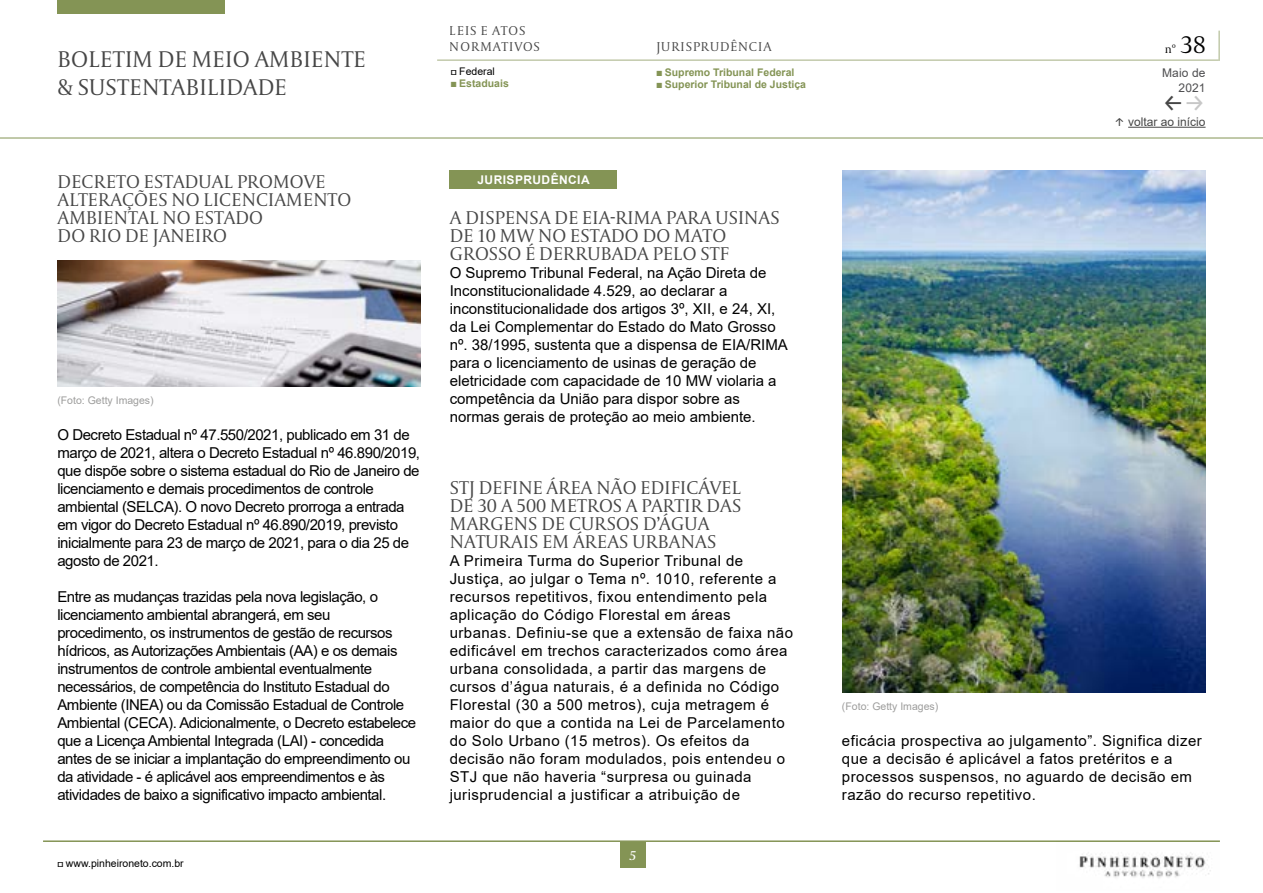
<style>
.page{position:relative;width:1263px;height:893px;background:#fff}
.page>*{position:absolute;margin:0;border:0;box-sizing:border-box;transform-origin:0 0}
.t1{font:300 24px/28.8px "Capitolium 2";letter-spacing:.01em;color:#464646}
.t2{font:24px "Fira Sans";color:#464646}
.t3{font:300 19.5px/18px "Capitolium 2";letter-spacing:.01em;color:#464646}
.t4{font:italic 18px "Capitolium 2";color:#fff}
.t5{font:15px/18px "Arial";letter-spacing:-.03em;color:#000}
.t6{font:15px/18px "Arial";letter-spacing:.03em;color:#000}
.t7{font:15px/18px "Arial";color:#000}
.t8{font:300 13.5px/16.2px "Capitolium 2";letter-spacing:.07em;color:#464646}
.t9{font:12px "Arial";color:#464646}
.t10{font:700 12px "Arial";letter-spacing:.035em;color:#fff}
.t11{font:12px/15px "Arial";letter-spacing:.01em;color:#4e4e50;text-align:right}
.t12{font:300 12px "Capitolium 2";color:#000}
.t13{font:700 10.5px "Arial";color:#849455}
.t14{font:10.5px "Arial";color:#9d9d9c}
.t15{font:10.5px "Arial";color:#000}
.s1{font-family:"Tisa Pro"}
.s2{font-size:25.5px}
.s3{font-family:"Fira Sans"}
</style>
<div class="page">
<hr style="left:1128px;top:127px;width:77px;height:1px;background:#464646">
<div style="left:620px;top:842px;width:26px;height:25px;background:#849455"></div>
<hr style="left:437px;top:59px;width:781px;height:2px;background:#849455">
<hr style="left:1218px;top:31px;width:2px;height:30px;background:#849455">
<div style="left:57px;top:0;width:168px;height:13px;background:#849455"></div>
<hr style="left:43px;top:840px;width:1177px;height:2px;background:#849455">
<img style="left:1079px;top:841px;width:141px;height:37px">
<hr style="left:0;top:138px;width:1263px;height:1px;background:#849455">
<img style="left:842px;top:170px;width:363px;height:522px">
<img style="left:57px;top:260px;width:364px;height:126px">
<div style="left:450px;top:170px;width:167px;height:18px;background:#849455"></div>
<h1 class="t1" style="left:57px;top:44px;width:310px">BOLETIM DE MEIO AMBIENTE &amp; SUSTENTABILIDADE</h1>
<p class="t8" style="left:450px;top:22px;width:92px">LEIS E ATOS<br>NORMATIVOS</p>
<p class="t15" style="left:451px;top:64px;width:46px"><span class="s1">▫</span> Federal</p>
<p class="t13" style="left:451px;top:76px;width:60px"><span class="s1">▪</span> Estaduais</p>
<p class="t8" style="left:656px;top:38px;width:116px">JURISPRUDÊNCIA</p>
<p class="t13" style="left:656px;top:64px;width:140px"><span class="s1">▪</span> Supremo Tribunal Federal</p>
<p class="t13" style="left:656px;top:77px;width:151px"><span class="s1">▪</span> Superior Tribunal de Justiça</p>
<h2 class="t3" style="left:58px;top:172px;width:295px">DECRETO ESTADUAL PROMOVE<br>ALTERAÇÕES NO LICENCIAMENTO<br>AMBIENTAL NO ESTADO<br>DO RIO DE JANEIRO</h2>
<p class="t14" style="left:57px;top:393px;width:98px">(Foto: Getty Images)</p>
<p class="t5" style="left:57px;top:426px;width:364px">O Decreto Estadual nº 47.550/2021, publicado em 31 de março de 2021, altera o Decreto Estadual nº 46.890/2019, que dispõe sobre o sistema estadual do Rio de Janeiro de licenciamento e demais procedimentos de controle ambiental (SELCA). O novo Decreto prorroga a entrada em vigor do Decreto Estadual nº 46.890/2019, previsto inicialmente para 23 de março de 2021, para o dia 25 de agosto de 2021.</p>
<p class="t5" style="left:57px;top:588px;width:360px">Entre as mudanças trazidas pela nova legislação, o licenciamento ambiental abrangerá, em seu procedimento, os instrumentos de gestão de recursos hídricos, as Autorizações Ambientais (AA) e os demais instrumentos de controle ambiental eventualmente necessários, de competência do Instituto Estadual do Ambiente (INEA) ou da Comissão Estadual de Controle Ambiental (CECA). Adicionalmente, o Decreto estabelece que a Licença Ambiental Integrada (LAI) - concedida antes de se iniciar a implantação do empreendimento ou da atividade - é aplicável aos empreendimentos e às atividades de baixo a significativo impacto ambiental.</p>
<p class="t15" style="left:57px;top:856px;width:128px"><span class="s1">▫</span> www.pinheironeto.com.br</p>
<p class="t10" style="left:477px;top:171px;width:114px">JURISPRUDÊNCIA</p>
<h2 class="t3" style="left:450px;top:208px;width:331px">A DISPENSA DE EIA-RIMA PARA USINAS<br>DE 10 MW NO ESTADO DO MATO<br>GROSSO É DERRUBADA PELO STF</h2>
<p class="t7" style="left:450px;top:264px;width:340px">O Supremo Tribunal Federal, na Ação Direta de Inconstitucionalidade 4.529, ao declarar a inconstitucionalidade dos artigos 3º, XII, e 24, XI, da Lei Complementar do Estado do Mato Grosso nº. 38/1995, sustenta que a dispensa de EIA/RIMA para o licenciamento de usinas de geração de eletricidade com capacidade de 10 MW violaria a competência da União para dispor sobre as normas gerais de proteção ao meio ambiente.</p>
<h2 class="t3" style="left:450px;top:478px;width:293px">STJ DEFINE ÁREA NÃO EDIFICÁVEL<br>DE 30 A 500 METROS A PARTIR DAS<br>MARGENS DE CURSOS D’ÁGUA<br>NATURAIS EM ÁREAS URBANAS</h2>
<p class="t6" style="left:450px;top:552px;width:345px">A Primeira Turma do Superior Tribunal de Justiça, ao julgar o Tema nº. 1010, referente a recursos repetitivos, fixou entendimento pela aplicação do Código Florestal em áreas urbanas. Definiu-se que a extensão de faixa não edificável em trechos caracterizados como área urbana consolidada, a partir das margens de cursos d’água naturais, é a definida no Código Florestal (30 a 500 metros), cuja metragem é maior do que a contida na Lei de Parcelamento do Solo Urbano (15 metros). Os efeitos da decisão não foram modulados, pois entendeu o STJ que não haveria “surpresa ou guinada jurisprudencial a justificar a atribuição de</p>
<p class="t4" style="left:629px;top:842px;width:9px">5</p>
<p class="t12" style="left:1165px;top:41px;width:42px">nº <span class="s2">38</span></p>
<p class="t11" style="left:1162px;top:65px;width:45px">Maio de<br>2021</p>
<h1 class="t2" style="left:1162px;top:84px;width:45px">←→</h1>
<p class="t9" style="left:1114px;top:113px;width:93px"><span class="s3">↑</span> voltar ao início</p>
<p class="t14" style="left:842px;top:699px;width:98px">(Foto: Getty Images)</p>
<p class="t6" style="left:842px;top:732px;width:361px">eficácia prospectiva ao julgamento”. Significa dizer que a decisão é aplicável a fatos pretéritos e a processos suspensos, no aguardo de decisão em razão do recurso repetitivo.</p>
</div>
